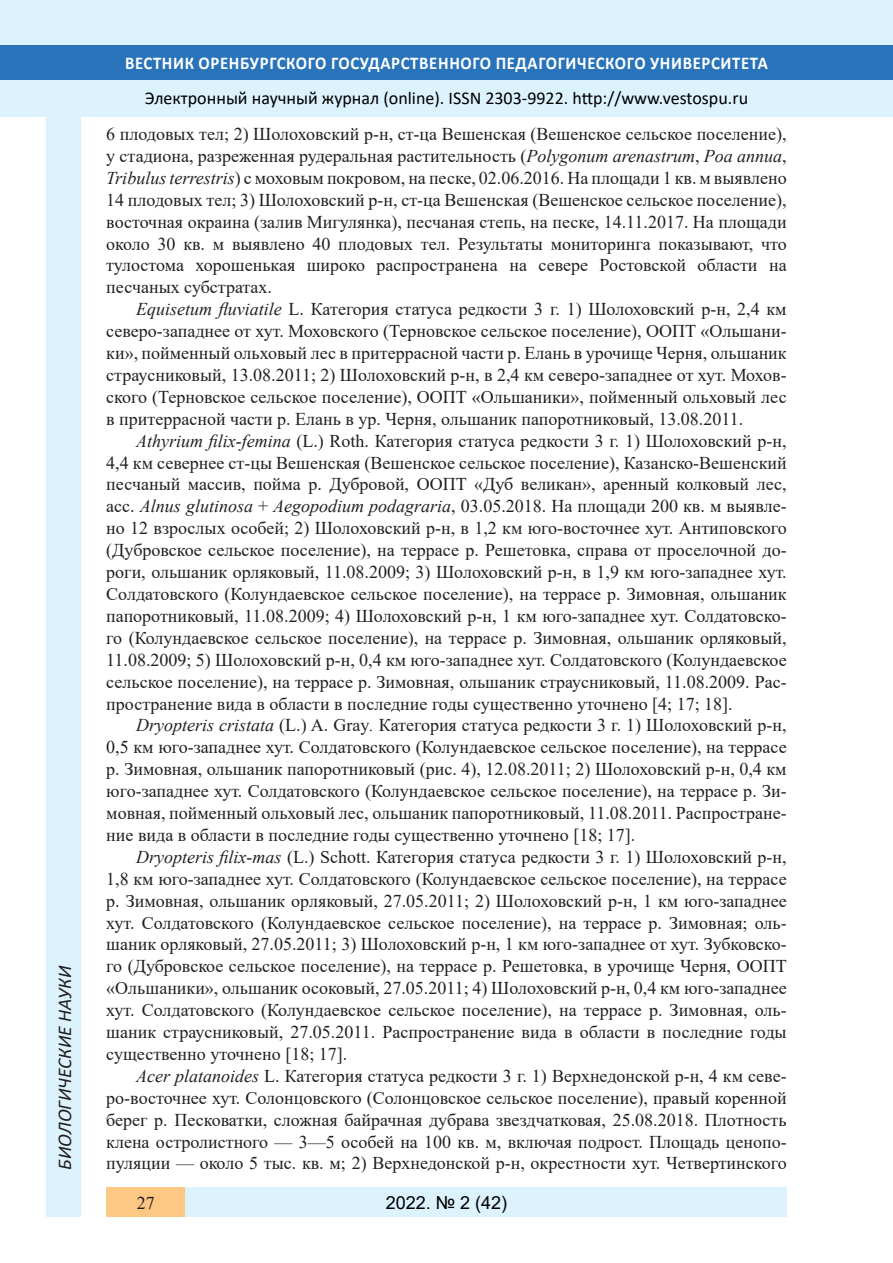
<style>
.page{position:relative;width:893px;height:1263px;background:#fff}
.page>*{position:absolute;margin:0;border:0;box-sizing:border-box;transform-origin:0 0}
.t1{font:italic 19.5px "Calibri";color:#231f20}
.Стиль2{font:18px/21.9px "Times New Roman";color:#231f20;text-align:justify}
.t2{font:18px "Calibri";color:#000}
.t3{font:700 18px "Calibri";letter-spacing:.04em;color:#fff;scale:.93 1}
.t4{font:18px "Arial";color:#000}
.s1{font-style:italic}
</style>
<div class="page">
<div style="left:0;top:0;width:893px;height:116px;background:#dcf2fc"></div>
<div style="left:0;top:45px;width:893px;height:34px;background:#2873ba"></div>
<div style="left:47px;top:116px;width:34px;height:1101px;background:#dcf2fc"></div>
<div style="left:106px;top:1188px;width:681px;height:29px;background:#dcf2fc"></div>
<div style="left:106px;top:1188px;width:79px;height:29px;background:#fdc784"></div>
<p class="t1" style="left:51px;top:1170px;width:206px;rotate:-90deg">БИОЛОГИЧЕСКИЕ НАУКИ</p>
<p class="t3" style="left:125px;top:50px;width:693px">ВЕСТНИК ОРЕНБУРГСКОГО ГОСУДАРСТВЕННОГО ПЕДАГОГИЧЕСКОГО УНИВЕРСИТЕТА</p>
<p class="t2" style="left:145px;top:85px;width:605px">Электронный научный журнал (online). ISSN 2303-9922. http://www.vestospu.ru</p>
<p class="Стиль2" style="left:106px;top:122px;width:682px">6 плодовых тел; 2) Шолоховский р-н, ст-ца Вешенская (Вешенское сельское поселение), у стадиона, разреженная рудеральная растительность (<span class="s1">Polygonum arenastrum</span>, <span class="s1">Poa annua</span>, <span class="s1">Tribulus terrestris</span>) с моховым покровом, на песке, 02.06.2016. На площади 1 кв. м выявлено 14 плодовых тел; 3) Шолоховский р-н, ст-ца Вешенская (Вешенское сельское поселение), восточная окраина (залив Мигулянка), песчаная степь, на песке, 14.11.2017. На площади около 30 кв. м выявлено 40 плодовых тел. Результаты мониторинга показывают, что тулостома хорошенькая широко распространена на севере Ростовской области на песчаных субстратах.</p>
<p class="Стиль2" style="left:106px;top:298px;width:682px;text-indent:30px"><span class="s1">Equisetum fluviatile</span> L. Категория статуса редкости 3 г. 1) Шолоховский р-н, 2,4 км северо-западнее от хут. Моховского (Терновское сельское поселение), ООПТ «Ольшани&shy;ки», пойменный ольховый лес в притеррасной части р. Елань в урочище Черня, ольшаник страусниковый, 13.08.2011; 2) Шолоховский р-н, в 2,4 км северо-западнее от хут. Мохов&shy;ского (Терновское сельское поселение), ООПТ «Ольшаники», пойменный ольховый лес в притеррасной части р. Елань в ур. Черня, ольшаник папоротниковый, 13.08.2011.</p>
<p class="Стиль2" style="left:106px;top:429px;width:682px;text-indent:30px"><span class="s1">Athyrium filix-femina</span> (L.) Roth. Категория статуса редкости 3 г. 1) Шолоховский р-н, 4,4 км севернее ст-цы Вешенская (Вешенское сельское поселение), Казанско-Вешенский песчаный массив, пойма р. Дубровой, ООПТ «Дуб великан», аренный колковый лес, асс. <span class="s1">Alnus glutinosa</span> + <span class="s1">Aegopodium podagraria</span>, 03.05.2018. На площади 200 кв. м выявле&shy;но 12 взрослых особей; 2) Шолоховский р-н, в 1,2 км юго-восточнее хут. Антиповского (Дубровское сельское поселение), на террасе р. Решетовка, справа от проселочной до&shy;роги, ольшаник орляковый, 11.08.2009; 3) Шолоховский р-н, в 1,9 км юго-западнее хут.<br>Солдатовского (Колундаевское сельское поселение), на террасе р. Зимовная, ольшаник папоротниковый, 11.08.2009; 4) Шолоховский р-н, 1 км юго-западнее хут. Солдатовско&shy;го (Колундаевское сельское поселение), на террасе р. Зимовная, ольшаник орляковый, 11.08.2009; 5) Шолоховский р-н, 0,4 км юго-западнее хут. Солдатовского (Колундаевское сельское поселение), на террасе р. Зимовная, ольшаник страусниковый, 11.08.2009. Рас&shy;пространение вида в области в последние годы существенно уточнено [4; 17; 18].</p>
<p class="Стиль2" style="left:106px;top:714px;width:682px;text-indent:30px"><span class="s1">Dryopteris cristata</span> (L.) A. Gray<span class="s1">.</span> Категория статуса редкости 3 г. 1) Шолоховский р-н, 0,5 км юго-западнее хут. Солдатовского (Колундаевское сельское поселение), на террасе р. Зимовная, ольшаник папоротниковый (рис. 4), 12.08.2011; 2) Шолоховский р-н, 0,4 км юго-западнее хут. Солдатовского (Колундаевское сельское поселение), на террасе р. Зи&shy;мовная, пойменный ольховый лес, ольшаник папоротниковый, 11.08.2011. Распростране&shy;ние вида в области в последние годы существенно уточнено [18; 17].</p>
<p class="Стиль2" style="left:106px;top:845px;width:682px;text-indent:30px"><span class="s1">Dryopteris filix-mas</span> (L.) Schott. Категория статуса редкости 3 г. 1) Шолоховский р-н, 1,8 км юго-западнее хут. Солдатовского (Колундаевское сельское поселение), на террасе р. Зимовная, ольшаник орляковый, 27.05.2011; 2) Шолоховский р-н, 1 км юго-западнее хут. Солдатовского (Колундаевское сельское поселение), на террасе р. Зимовная; оль&shy;шаник орляковый, 27.05.2011; 3) Шолоховский р-н, 1 км юго-западнее от хут. Зубковско&shy;го (Дубровское сельское поселение), на террасе р. Решетовка, в урочище Черня, ООПТ «Ольшаники», ольшаник осоковый, 27.05.2011; 4) Шолоховский р-н, 0,4 км юго-западнее хут. Солдатовского (Колундаевское сельское поселение), на террасе р. Зимовная, оль&shy;шаник страусниковый, 27.05.2011. Распространение вида в области в последние годы существенно уточнено [18; 17].</p>
<p class="Стиль2" style="left:106px;top:1064px;width:682px;text-indent:30px"><span class="s1">Acer platanoides</span> L. Категория статуса редкости 3 г. 1) Верхнедонской р-н, 4 км севе&shy;ро-восточнее хут. Солонцовского (Солонцовское сельское поселение), правый коренной берег р. Песковатки, сложная байрачная дубрава звездчатковая, 25.08.2018. Плотность клена остролистного — 3—5 особей на 100 кв. м, включая подрост. Площадь ценопо&shy;пуляции — около 5 тыс. кв. м; 2) Верхнедонской р-н, окрестности хут. Четвертинского</p>
<p class="Стиль2" style="left:137px;top:1191px;width:19px">27</p>
<p class="t4" style="left:386px;top:1190px;width:123px">2022. № 2 (42)</p>
</div>
